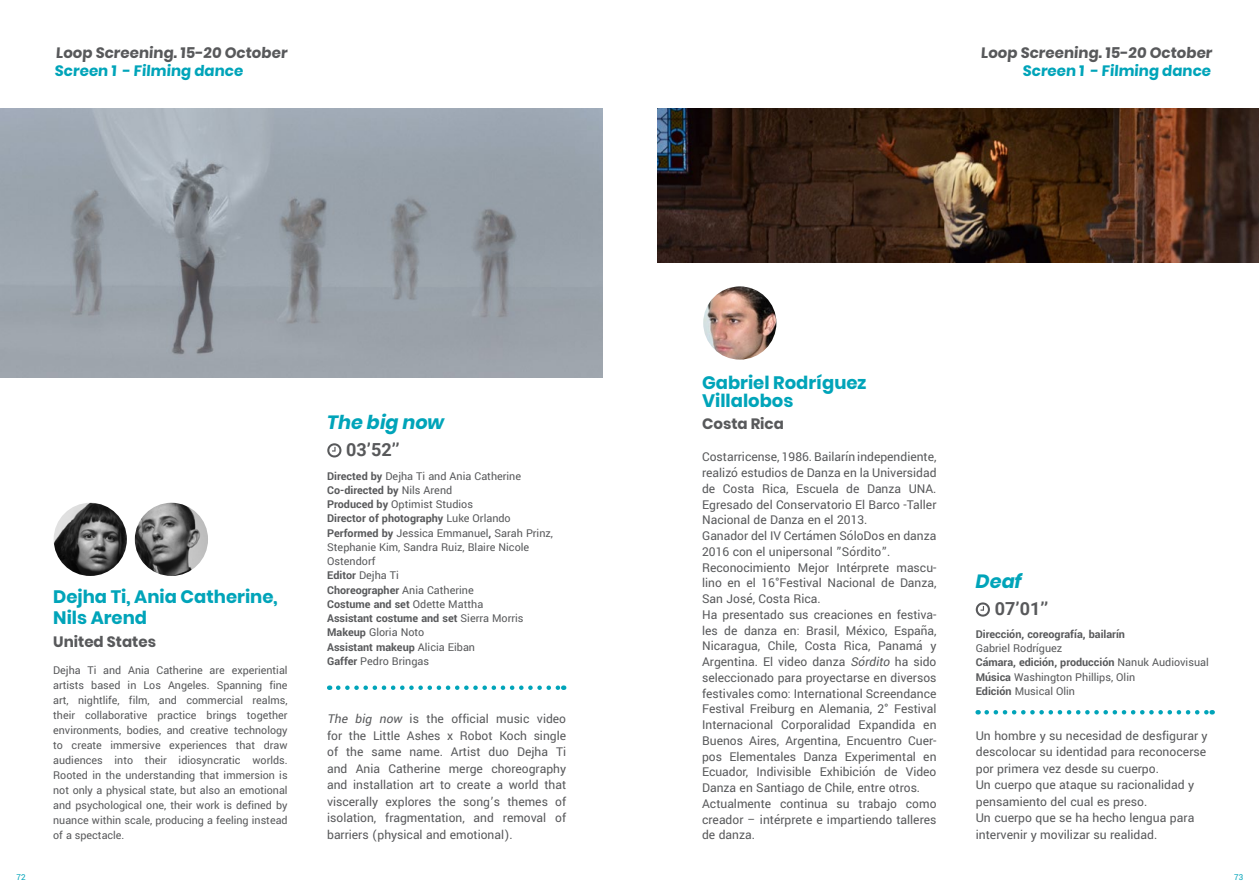
<style>
.page{position:relative;width:1259px;height:893px;background:#fff}
.page>*{position:absolute;margin:0;border:0;box-sizing:border-box;transform-origin:0 0}
.t1{font:italic 700 19.2px "Poppins";color:#00a4b9}
.t2{font:700 18px/21px "Poppins";color:#00a4b9}
.t3{font:700 18px "Roboto";color:#58595b}
.t4{font:700 15px "Poppins";color:#58595b}
.t5{font:700 15px "Poppins";color:#00a4b9}
.t6{font:13.5px/15.8px "Yantramanav";color:#58595b}
.t7{font:12px/14.2px "Yantramanav";color:#58595b}
.t8{font:700 12px "Yantramanav";color:#58595b}
.t9{font:9px "Yantramanav";color:#00a4b9}
.s1{font-weight:700}
.s2{font-style:italic}
</style>
<div class="page">
<svg style="left:338px;top:685px;width:226px;height:5px"></svg>
<svg style="left:327px;top:443px;width:14px;height:14px"></svg>
<img style="left:54px;top:503px;width:73px;height:73px;border-radius:37px">
<img style="left:135px;top:503px;width:73px;height:73px;border-radius:37px">
<img style="left:0;top:108px;width:602px;height:269px">
<svg style="left:986px;top:710px;width:226px;height:4px"></svg>
<svg style="left:975px;top:602px;width:15px;height:15px"></svg>
<img style="left:703px;top:286px;width:73px;height:74px;border-radius:37px">
<img style="left:657px;top:108px;width:602px;height:155px">
<p class="t4" style="left:56px;top:43px;width:234px">Loop Screening. 15-20 October</p>
<p class="t5" style="left:55px;top:61px;width:191px">Screen 1 - Filming dance</p>
<h2 class="t2" style="left:53px;top:586px;width:226px">Dejha Ti, Ania Catherine,<br>Nils Arend</h2>
<p class="t4" style="left:53px;top:631px;width:104px">United States</p>
<p class="t7" style="left:53px;top:663px;width:236px;line-height:15px;text-align:justify">Dejha Ti and Ania Catherine are experiential artists based in Los Angeles. Spanning fine art, nightlife, film, and commercial realms, their collaborative practice brings together environments, bodies, and creative technology to create immersive experiences that draw audiences into their idiosyncratic worlds.<br>Rooted in the understanding that immersion is not only a physical state, but also an emotional and psychological one, their work is defined by nuance within scale, producing a feeling instead of a spectacle.</p>
<h1 class="t1" style="left:327px;top:409px;width:119px">The big now</h1>
<h2 class="t3" style="left:346px;top:440px;width:55px">03’52’’</h2>
<p class="t7" style="left:327px;top:469px;width:227px"><span class="s1">Directed by</span> Dejha Ti and Ania Catherine<br><span class="s1">Co-directed by</span> Nils Arend<br><span class="s1">Produced by</span> Optimist Studios<br><span class="s1">Director of photography</span> Luke Orlando<br><span class="s1">Performed by</span> Jessica Emmanuel<span class="s1">,</span> Sarah Prinz,<br>Stephanie Kim, Sandra Ruiz, Blaire Nicole<br>Ostendorf<br><span class="s1">Editor</span> Dejha Ti<br><span class="s1">Choreographer</span> Ania Catherine<br><span class="s1">Costume and set</span> Odette Mattha<br><span class="s1">Assistant costume and set</span> Sierra Morris<br><span class="s1">Makeup</span> Gloria Noto<br><span class="s1">Assistant makeup</span> Alicia Eiban<br><span class="s1">Gaffer</span> Pedro Bringas</p>
<p class="t6" style="left:327px;top:711px;width:240px;line-height:16.5px;text-align:justify"><span class="s2">The big now</span> is the official music video for the Little Ashes x Robot Koch single of the same name. Artist duo Dejha Ti and Ania Catherine merge choreography and installation art to create a world that viscerally explores the song’s themes of isolation, fragmentation, and removal of barriers (physical and emotional).</p>
<p class="t4" style="left:981px;top:43px;width:234px">Loop Screening. 15-20 October</p>
<p class="t5" style="left:1022px;top:61px;width:191px">Screen 1 - Filming dance</p>
<h2 class="t2" style="left:702px;top:373px;width:166px;line-height:18px">Gabriel Rodríguez<br>Villalobos</h2>
<p class="t4" style="left:702px;top:413px;width:83px">Costa Rica</p>
<p class="t6" style="left:702px;top:450px;width:236px">Costarricense, 1986. Bailarín independiente, realizó estudios de Danza en la Universidad de Costa Rica, Escuela de Danza UNA.<br>Egresado del Conservatorio El Barco -Taller Nacional de Danza en el 2013.<br>Ganador del IV Certámen SóloDos en danza 2016 con el unipersonal ”Sórdito”.<br>Reconocimiento Mejor Intérprete mascu&shy;lino en el 16°Festival Nacional de Danza, San José, Costa Rica.<br>Ha presentado sus creaciones en festiva&shy;les de danza en: Brasil, México, España, Nicaragua, Chile, Costa Rica, Panamá y Argentina. El video danza <span class="s2">Sórdito</span> ha sido seleccionado para proyectarse en diversos festivales como: International Screendance Festival Freiburg en Alemania, 2° Festival Internacional Corporalidad Expandida en Buenos Aires, Argentina, Encuentro Cuer&shy;pos Elementales Danza Experimental en Ecuador, Indivisible Exhibición de Video Danza en Santiago de Chile, entre otros.<br>Actualmente continua su trabajo como creador – intérprete e impartiendo talleres de danza.</p>
<h1 class="t1" style="left:975px;top:568px;width:48px">Deaf</h1>
<h2 class="t3" style="left:995px;top:598px;width:55px">07’01’’</h2>
<p class="t8" style="left:975px;top:627px;width:151px">Dirección, coreografía, bailarín</p>
<p class="t7" style="left:975px;top:642px;width:234px">Gabriel Rodríguez<br><span class="s1">Cámara, edición, producción</span> Nanuk Audiovisual<br><span class="s1">Música</span> Washington Phillips, Olin<br><span class="s1">Edición</span> Musical Olin</p>
<p class="t6" style="left:975px;top:728px;width:233px;line-height:16.5px">Un hombre y su necesidad de desfigurar y descolocar su identidad para reconocerse por primera vez desde su cuerpo.<br>Un cuerpo que ataque su racionalidad y pensamiento del cual es preso.<br>Un cuerpo que se ha hecho lengua para intervenir y movilizar su realidad.</p>
<p class="t9" style="left:17px;top:872px;width:11px">72</p>
<p class="t9" style="left:1234px;top:872px;width:11px">73</p>
</div>
